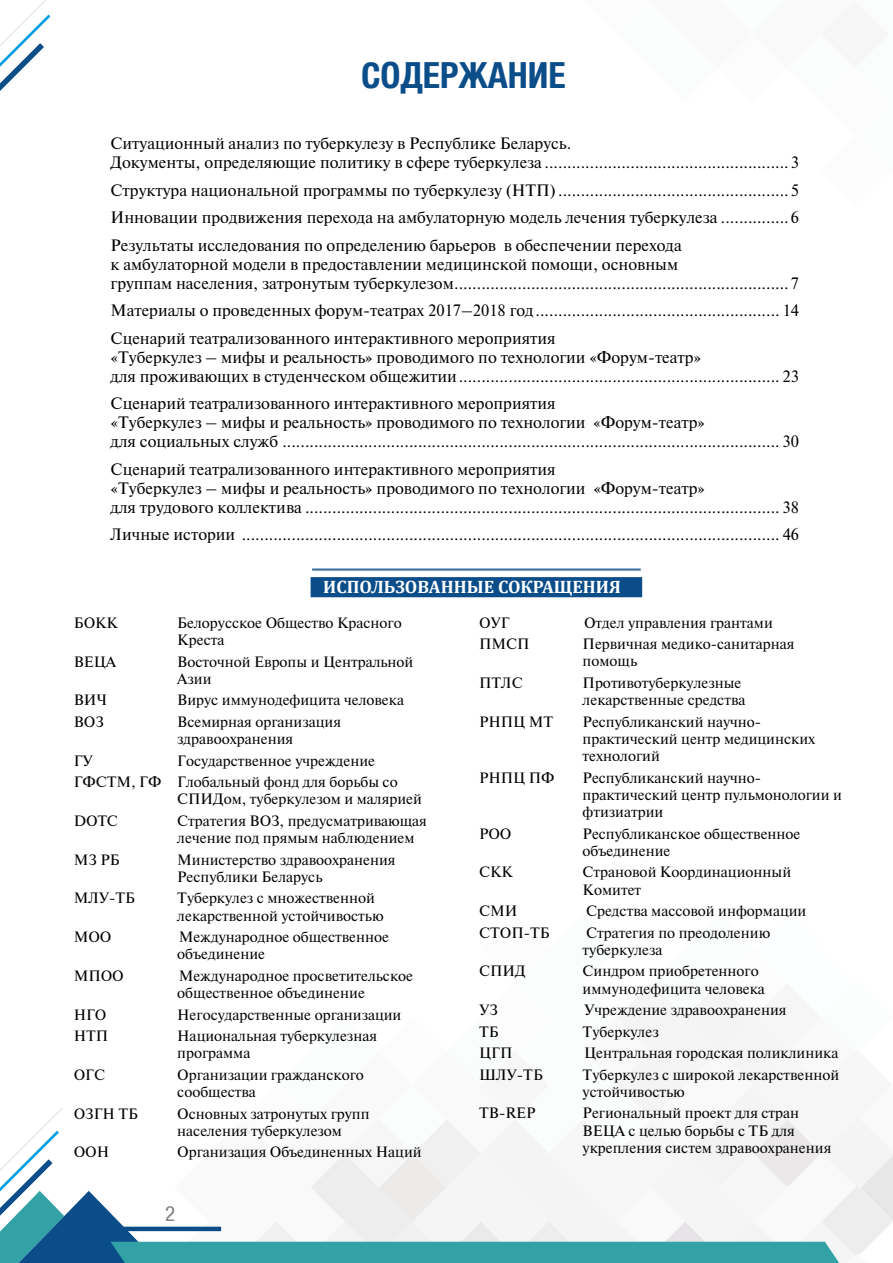
<style>
.page{position:relative;width:893px;height:1263px;background:#fff}
.page>*{position:absolute;margin:0;border:0;box-sizing:border-box;transform-origin:0 0}
.t1{font:700 condensed 36px "Helvetica Neue LTCYR";color:#0a4d89}
.t2{font:condensed 21px "Helvetica Neue LTCYR";color:#808081}
.t3{font:700 18px "Cambria";color:#fff}
.t4{font:16.5px/18.9px "Newton C";color:#000}
.t5{font:15px/17.2px "Newton C";color:#000}
</style>
<div class="page">
<svg style="left:0;top:0;width:51px;height:91px"></svg>
<svg style="left:0;top:984px;width:893px;height:279px"></svg>
<div style="left:312px;top:579px;width:329px;height:18px;background:#0a4d89"></div>
<hr style="left:312px;top:569px;width:329px;height:1px;background:#0a4d89">
<hr style="left:312px;top:570px;width:329px;height:1px;background:#0a4d89">
<div style="left:311px;top:577px;width:331px;height:20px;border:2px solid #0a4d89"></div>
<h1 class="t1" style="left:361px;top:55px;width:206px">СОДЕРЖАНИЕ</h1>
<p class="t4" style="left:111px;top:134px;width:690px">Ситуационный анализ по туберкулезу в Республике Беларусь.<br>Документы, определяющие политику в сфере туберкулеза ...................................................... 3</p>
<p class="t4" style="left:111px;top:177px;width:690px;line-height:27.5px;text-align:justify">Структура национальной программы по туберкулезу (НТП)................................................... 5<br>Инновации продвижения перехода на амбулаторную модель лечения туберкулеза ............... 6<br>Результаты исследования по определению барьеров в обеспечении перехода</p>
<p class="t4" style="left:111px;top:255px;width:690px">к амбулаторной модели в предоставлении медицинской помощи, основным<br>группам населения, затронутым туберкулезом.......................................................................... 7</p>
<p class="t4" style="left:111px;top:297px;width:690px;line-height:27.5px">Материалы о проведенных форум-театрах 2017–2018 год...................................................... 14<br>Сценарий театрализованного интерактивного мероприятия</p>
<p class="t4" style="left:111px;top:348px;width:690px">«Туберкулез – мифы и реальность» проводимого по технологии «Форум-театр»<br>для проживающих в студенческом общежитии....................................................................... 23</p>
<p class="t4" style="left:111px;top:394px;width:690px">Сценарий театрализованного интерактивного мероприятия<br>«Туберкулез – мифы и реальность» проводимого по технологии «Форум-театр»<br>для социальных служб .............................................................................................................. 30</p>
<p class="t4" style="left:111px;top:459px;width:690px">Сценарий театрализованного интерактивного мероприятия<br>«Туберкулез – мифы и реальность» проводимого по технологии «Форум-театр»<br>для трудового коллектива ......................................................................................................... 38</p>
<p class="t4" style="left:111px;top:525px;width:690px">Личные истории ....................................................................................................................... 46</p>
<p class="t3" style="left:323px;top:574px;width:299px">ИСПОЛЬЗОВАННЫЕ СОКРАЩЕНИЯ</p>
<p class="t5" style="left:74px;top:614px;width:46px">БОКК</p>
<p class="t5" style="left:177px;top:614px;width:226px">Белорусское Общество Красного<br>Креста</p>
<p class="t5" style="left:74px;top:653px;width:44px">ВЕЦА</p>
<p class="t5" style="left:177px;top:653px;width:238px">Восточной Европы и Центральной<br>Азии</p>
<p class="t5" style="left:74px;top:692px;width:35px">ВИЧ</p>
<p class="t5" style="left:177px;top:692px;width:228px">Вирус иммунодефицита человека</p>
<p class="t5" style="left:74px;top:713px;width:32px">ВОЗ</p>
<p class="t5" style="left:177px;top:713px;width:165px">Всемирная организация здравоохранения</p>
<p class="t5" style="left:74px;top:752px;width:21px">ГУ</p>
<p class="t5" style="left:479px;top:614px;width:32px">ОУГ</p>
<p class="t5" style="left:584px;top:614px;width:190px">Отдел управления грантами</p>
<p class="t5" style="left:479px;top:635px;width:52px">ПМСП</p>
<p class="t5" style="left:583px;top:635px;width:213px">Первичная медико-санитарная помощь</p>
<p class="t5" style="left:479px;top:674px;width:45px">ПТЛС</p>
<p class="t5" style="left:583px;top:674px;width:164px">Противотуберкулезные лекарственные средства</p>
<p class="t5" style="left:479px;top:713px;width:76px">РНПЦ МТ</p>
<p class="t5" style="left:583px;top:713px;width:234px">Республиканский научно&shy;практический центр медицинских технологий</p>
<p class="t5" style="left:479px;top:769px;width:77px">РНПЦ ПФ</p>
<p class="t5" style="left:583px;top:769px;width:261px">Республиканский научно&shy;практический центр пульмонологии и фтизиатрии</p>
<p class="t5" style="left:479px;top:825px;width:34px">РОО</p>
<p class="t5" style="left:583px;top:825px;width:219px">Республиканское общественное объединение</p>
<p class="t5" style="left:479px;top:864px;width:35px">СКК</p>
<p class="t5" style="left:583px;top:864px;width:210px">Страновой Координационный<br>Комитет</p>
<p class="t5" style="left:479px;top:902px;width:40px">СМИ</p>
<p class="t5" style="left:586px;top:902px;width:222px">Средства массовой информации</p>
<p class="t5" style="left:479px;top:924px;width:72px">СТОП-ТБ</p>
<p class="t5" style="left:583px;top:924px;width:189px">Стратегия по преодолению туберкулеза</p>
<p class="t5" style="left:479px;top:963px;width:48px">СПИД</p>
<p class="t5" style="left:583px;top:963px;width:184px">Синдром приобретенного иммунодефицита человека</p>
<p class="t5" style="left:479px;top:1001px;width:20px">УЗ</p>
<p class="t5" style="left:584px;top:1001px;width:204px">Учреждение здравоохранения</p>
<p class="t5" style="left:479px;top:1023px;width:21px">ТБ</p>
<p class="t5" style="left:583px;top:1023px;width:78px">Туберкулез</p>
<p class="t5" style="left:479px;top:1044px;width:35px">ЦГП</p>
<p class="t5" style="left:584px;top:1044px;width:256px">Центральная городская поликлиника</p>
<p class="t5" style="left:479px;top:1066px;width:65px">ШЛУ-ТБ</p>
<p class="t5" style="left:583px;top:1066px;width:258px">Туберкулез с широкой лекарственной устойчивостью</p>
<p class="t5" style="left:479px;top:1105px;width:58px">TB-REP</p>
<p class="t5" style="left:583px;top:1105px;width:250px">Региональный проект для стран<br>ВЕЦА с целью борьбы с ТБ для укрепления систем здравоохранения</p>
<p class="t5" style="left:74px;top:750px;width:325px;line-height:21.5px;text-indent:104px">Государственное учреждение<br>ГФСТМ, ГФ Глобальный фонд для борьбы со</p>
<p class="t5" style="left:177px;top:791px;width:246px">СПИДом, туберкулезом и малярией</p>
<p class="t5" style="left:74px;top:812px;width:46px">DOTC</p>
<p class="t5" style="left:177px;top:812px;width:251px">Стратегия ВОЗ, предусматривающая лечение под прямым наблюдением</p>
<p class="t5" style="left:74px;top:851px;width:47px">МЗ РБ</p>
<p class="t5" style="left:177px;top:851px;width:220px">Министерство здравоохранения<br>Республики Беларусь</p>
<p class="t5" style="left:74px;top:889px;width:63px">МЛУ-ТБ</p>
<p class="t5" style="left:177px;top:889px;width:208px">Туберкулез с множественной лекарственной устойчивостью</p>
<p class="t5" style="left:74px;top:928px;width:39px">МОО</p>
<p class="t5" style="left:177px;top:928px;width:213px">Международное общественное объединение</p>
<p class="t5" style="left:74px;top:967px;width:51px">МПОО</p>
<p class="t5" style="left:177px;top:967px;width:237px">Международное просветительское общественное объединение</p>
<p class="t5" style="left:74px;top:1006px;width:34px">НГО</p>
<p class="t5" style="left:177px;top:1006px;width:226px">Негосударственные организации</p>
<p class="t5" style="left:74px;top:1027px;width:36px">НТП</p>
<p class="t5" style="left:177px;top:1027px;width:201px">Национальная туберкулезная программа</p>
<p class="t5" style="left:74px;top:1066px;width:33px">ОГС</p>
<p class="t5" style="left:177px;top:1066px;width:188px">Организации гражданского сообщества</p>
<p class="t5" style="left:74px;top:1105px;width:66px">ОЗГН ТБ</p>
<p class="t5" style="left:177px;top:1105px;width:194px">Основных затронутых групп населения туберкулезом</p>
<p class="t5" style="left:74px;top:1143px;width:37px">ООН</p>
<p class="t5" style="left:177px;top:1143px;width:246px">Организация Объединенных Наций</p>
<p class="t2" style="left:165px;top:1202px;width:12px">2</p>
</div>
